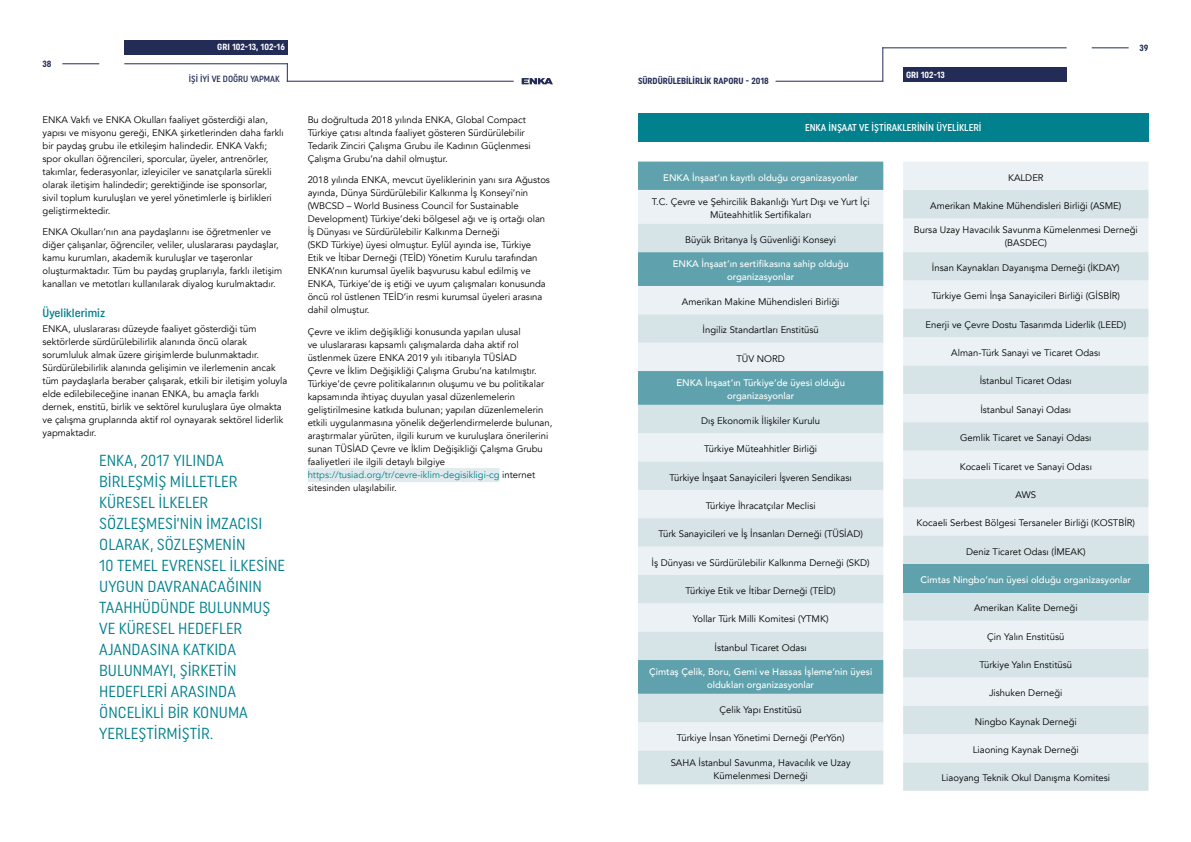
<style>
.page{position:relative;width:1191px;height:842px;background:#fff}
.page>*{position:absolute;margin:0;border:0;box-sizing:border-box;transform-origin:0 0}
.t1{font:16px/21px "Uniform Condensed";color:#00818d}
.t2{font:500 12px "Uniform Condensed";color:#00818d}
.t3{font:500 10px "Uniform Condensed";color:#fff}
.t4{font:9.5px/13px "Avenir";color:#000}
.t5{font:500 9.5px/13px "Avenir";color:#fff;text-align:center}
.t6{font:700 9px "Uniform Condensed";color:#222c56}
.t7{font:700 9px "Uniform Condensed";color:#fff}
.t8{font:500 9px "Uniform Condensed";color:#222c56}
.s1{color:#00818d}
</style>
<div class="page">
<div style="left:308px;top:468px;width:191px;height:14px;background:#e1eaed"></div>
<div style="left:638px;top:162px;width:245px;height:28px;background:#5fa1ac"></div>
<div style="left:638px;top:190px;width:245px;height:34px;background:#ebf1f4"></div>
<svg style="left:638px;top:224px;width:245px;height:560px;fill:#d6e3e7"></svg>
<div style="left:903px;top:162px;width:245px;height:28px;background:#ebf1f4"></div>
<svg style="left:903px;top:190px;width:245px;height:601px;fill:#dde7eb"></svg>
<div style="left:903px;top:564px;width:245px;height:28px;background:#5fa1ac"></div>
<div style="left:638px;top:113px;width:510px;height:29px;background:#00818d"></div>
<hr style="left:775px;top:81px;width:108px;height:1px;background:#222c56">
<hr style="left:882px;top:47px;width:1px;height:35px;background:#222c56">
<hr style="left:882px;top:47px;width:184px;height:1px;background:#222c56">
<hr style="left:1091px;top:47px;width:37px;height:1px;background:#222c56">
<hr style="left:62px;top:63px;width:37px;height:1px;background:#222c56">
<svg style="left:287px;top:64px;width:1px;height:17px"></svg>
<hr style="left:287px;top:81px;width:226px;height:1px;background:#222c56">
<hr style="left:124px;top:63px;width:164px;height:1px;background:#222c56">
<svg style="left:521px;top:78px;width:32px;height:6px"></svg>
<div style="left:903px;top:68px;width:163px;height:14px;background:#222c56"></div>
<div style="left:124px;top:40px;width:164px;height:14px;background:#222c56"></div>
<p class="t6" style="left:43px;top:58px;width:10px">38</p>
<p class="t7" style="left:217px;top:42px;width:69px">GRI 102-13, 102-16</p>
<p class="t8" style="left:189px;top:73px;width:92px">İŞİ İYİ VE DOĞRU YAPMAK</p>
<p class="t7" style="left:906px;top:69px;width:40px">GRI 102-13</p>
<p class="t6" style="left:638px;top:76px;width:132px">SÜRDÜRÜLEBİLİRLİK RAPORU - 2018</p>
<p class="t6" style="left:1139px;top:42px;width:10px">39</p>
<p class="t4" style="left:43px;top:113px;width:243px">ENKA Vakfı ve ENKA Okulları faaliyet gösterdiği alan, yapısı ve misyonu gereği, ENKA şirketlerinden daha farklı bir paydaş grubu ile etkileşim halindedir. ENKA Vakfı; spor okulları öğrencileri, sporcular, üyeler, antrenörler, takımlar, federasyonlar, izleyiciler ve sanatçılarla sürekli olarak iletişim halindedir; gerektiğinde ise sponsorlar, sivil toplum kuruluşları ve yerel yönetimlerle iş birlikleri geliştirmektedir.</p>
<p class="t4" style="left:43px;top:226px;width:241px">ENKA Okulları’nın ana paydaşlarını ise öğretmenler ve diğer çalışanlar, öğrenciler, veliler, uluslararası paydaşlar, kamu kurumları, akademik kuruluşlar ve taşeronlar oluşturmaktadır. Tüm bu paydaş gruplarıyla, farklı iletişim kanalları ve metotları kullanılarak diyalog kurulmaktadır.</p>
<p class="t2" style="left:43px;top:305px;width:64px">Üyeliklerimiz</p>
<p class="t4" style="left:43px;top:323px;width:246px">ENKA, uluslararası düzeyde faaliyet gösterdiği tüm sektörlerde sürdürülebilirlik alanında öncü olarak sorumluluk almak üzere girişimlerde bulunmaktadır.<br>Sürdürülebilirlik alanında gelişimin ve ilerlemenin ancak tüm paydaşlarla beraber çalışarak, etkili bir iletişim yoluyla elde edilebileceğine inanan ENKA, bu amaçla farklı dernek, enstitü, birlik ve sektörel kuruluşlara üye olmakta ve çalışma gruplarında aktif rol oynayarak sektörel liderlik yapmaktadır.</p>
<p class="t1" style="left:99px;top:450px;width:187px">ENKA, 2017 YILINDA<br>BIRLEŞMIŞ MILLETLER<br>KÜRESEL İLKELER<br>SÖZLEŞMESI’NIN IMZACISI<br>OLARAK, SÖZLEŞMENIN<br>10 TEMEL EVRENSEL ILKESINE<br>UYGUN DAVRANACAĞININ<br>TAAHHÜDÜNDE BULUNMUŞ<br>VE KÜRESEL HEDEFLER<br>AJANDASINA KATKIDA<br>BULUNMAYI, ŞIRKETIN<br>HEDEFLERI ARASINDA<br>ÖNCELIKLI BIR KONUMA<br>YERLEŞTIRMIŞTIR.</p>
<p class="t4" style="left:308px;top:113px;width:225px">Bu doğrultuda 2018 yılında ENKA, Global Compact Türkiye çatısı altında faaliyet gösteren Sürdürülebilir Tedarik Zinciri Çalışma Grubu ile Kadının Güçlenmesi Çalışma Grubu’na dahil olmuştur.</p>
<p class="t4" style="left:308px;top:174px;width:244px">2018 yılında ENKA, mevcut üyeliklerinin yanı sıra Ağustos ayında, Dünya Sürdürülebilir Kalkınma İş Konseyi’nin (WBCSD – World Business Council for Sustainable Development) Türkiye’deki bölgesel ağı ve iş ortağı olan İş Dünyası ve Sürdürülebilir Kalkınma Derneği<br>(SKD Türkiye) üyesi olmuştur. Eylül ayında ise, Türkiye<br>Etik ve İtibar Derneği (TEİD) Yönetim Kurulu tarafından ENKA’nın kurumsal üyelik başvurusu kabul edilmiş ve ENKA, Türkiye’de iş etiği ve uyum çalışmaları konusunda öncü rol üstlenen TEİD’in resmi kurumsal üyeleri arasına dahil olmuştur.</p>
<p class="t4" style="left:308px;top:325px;width:246px">Çevre ve iklim değişikliği konusunda yapılan ulusal<br>ve uluslararası kapsamlı çalışmalarda daha aktif rol üstlenmek üzere ENKA 2019 yılı itibarıyla TÜSİAD<br>Çevre ve İklim Değişikliği Çalışma Grubu’na katılmıştır.<br>Türkiye’de çevre politikalarının oluşumu ve bu politikalar kapsamında ihtiyaç duyulan yasal düzenlemelerin geliştirilmesine katkıda bulunan; yapılan düzenlemelerin etkili uygulanmasına yönelik değerlendirmelerde bulunan, araştırmalar yürüten, ilgili kurum ve kuruluşlara önerilerini sunan TÜSİAD Çevre ve İklim Değişikliği Çalışma Grubu faaliyetleri ile ilgili detaylı bilgiye <span class="s1">https://tusiad.org/tr/cevre-iklim-degisikligi-cg</span> internet sitesinden ulaşılabilir.</p>
<p class="t3" style="left:805px;top:121px;width:176px">ENKA İNŞAAT VE İŞTIRAKLERININ ÜYELIKLERI</p>
<p class="t5" style="left:663px;top:170px;width:196px">ENKA İnşaat’ın kayıtlı olduğu organizasyonlar</p>
<p class="t4" style="left:651px;top:195px;width:219px;text-align:center">T.C. Çevre ve Şehircilik Bakanlığı Yurt Dışı ve Yurt İçi<br>Müteahhitlik Sertifikaları</p>
<p class="t4" style="left:685px;top:233px;width:152px">Büyük Britanya İş Güvenliği Konseyi</p>
<p class="t5" style="left:672px;top:257px;width:177px">ENKA İnşaat’ın sertifikasına sahip olduğu organizasyonlar</p>
<p class="t4" style="left:682px;top:295px;width:159px">Amerikan Makine Mühendisleri Birliği</p>
<p class="t4" style="left:702px;top:324px;width:118px">İngiliz Standartları Enstitüsü</p>
<p class="t4" style="left:736px;top:352px;width:50px">TÜV NORD</p>
<p class="t5" style="left:676px;top:376px;width:170px">ENKA İnşaat’ın Türkiye’de üyesi olduğu organizasyonlar</p>
<p class="t4" style="left:701px;top:414px;width:120px">Dış Ekonomik İlişkiler Kurulu</p>
<p class="t4" style="left:704px;top:443px;width:114px">Türkiye Müteahhitler Birliği</p>
<p class="t4" style="left:669px;top:471px;width:184px">Türkiye İnşaat Sanayicileri İşveren Sendikası</p>
<p class="t4" style="left:705px;top:499px;width:111px">Türkiye İhracatçılar Meclisi</p>
<p class="t4" style="left:658px;top:528px;width:206px">Türk Sanayicileri ve İş İnsanları Derneği (TÜSİAD)</p>
<p class="t4" style="left:651px;top:556px;width:220px">İş Dünyası ve Sürdürülebilir Kalkınma Derneği (SKD)</p>
<p class="t4" style="left:685px;top:584px;width:152px">Türkiye Etik ve İtibar Derneği (TEİD)</p>
<p class="t4" style="left:693px;top:613px;width:137px">Yollar Türk Milli Komitesi (YTMK)</p>
<p class="t4" style="left:714px;top:641px;width:94px">İstanbul Ticaret Odası</p>
<p class="t5" style="left:649px;top:665px;width:225px">Çimtaş Çelik, Boru, Gemi ve Hassas İşleme’nin üyesi oldukları organizasyonlar</p>
<p class="t4" style="left:719px;top:703px;width:84px">Çelik Yapı Enstitüsü</p>
<p class="t4" style="left:677px;top:731px;width:169px">Türkiye İnsan Yönetimi Derneği (PerYön)</p>
<p class="t4" style="left:670px;top:756px;width:181px;text-align:center">SAHA İstanbul Savunma, Havacılık ve Uzay<br>Kümelenmesi Derneği</p>
<p class="t4" style="left:1008px;top:171px;width:37px">KALDER</p>
<p class="t4" style="left:930px;top:199px;width:193px">Amerikan Makine Mühendisleri Birliği (ASME)</p>
<p class="t4" style="left:914px;top:224px;width:225px;text-align:center">Bursa Uzay Havacılık Savunma Kümelenmesi Derneği (BASDEC)</p>
<p class="t4" style="left:932px;top:261px;width:189px">İnsan Kaynakları Dayanışma Derneği (İKDAY)</p>
<p class="t4" style="left:931px;top:290px;width:190px">Türkiye Gemi İnşa Sanayicileri Birliği (GİSBİR)</p>
<p class="t4" style="left:925px;top:318px;width:202px">Enerji ve Çevre Dostu Tasarımda Liderlik (LEED)</p>
<p class="t4" style="left:951px;top:346px;width:151px">Alman-Türk Sanayi ve Ticaret Odası</p>
<p class="t4" style="left:979px;top:375px;width:94px">İstanbul Ticaret Odası</p>
<p class="t4" style="left:980px;top:403px;width:92px">İstanbul Sanayi Odası</p>
<p class="t4" style="left:960px;top:432px;width:133px">Gemlik Ticaret ve Sanayi Odası</p>
<p class="t4" style="left:959px;top:460px;width:134px">Kocaeli Ticaret ve Sanayi Odası</p>
<p class="t4" style="left:1015px;top:488px;width:22px">AWS</p>
<p class="t4" style="left:916px;top:517px;width:220px">Kocaeli Serbest Bölgesi Tersaneler Birliği (KOSTBİR)</p>
<p class="t4" style="left:966px;top:545px;width:121px">Deniz Ticaret Odası (İMEAK)</p>
<p class="t5" style="left:920px;top:573px;width:212px">Cimtas Ningbo’nun üyesi olduğu organizasyonlar</p>
<p class="t4" style="left:974px;top:602px;width:105px">Amerikan Kalite Derneği</p>
<p class="t4" style="left:987px;top:630px;width:79px">Çin Yalın Enstitüsü</p>
<p class="t4" style="left:979px;top:658px;width:94px">Türkiye Yalın Enstitüsü</p>
<p class="t4" style="left:989px;top:687px;width:75px">Jishuken Derneği</p>
<p class="t4" style="left:974px;top:715px;width:104px">Ningbo Kaynak Derneği</p>
<p class="t4" style="left:972px;top:743px;width:108px">Liaoning Kaynak Derneği</p>
<p class="t4" style="left:941px;top:772px;width:170px">Liaoyang Teknik Okul Danışma Komitesi</p>
</div>
